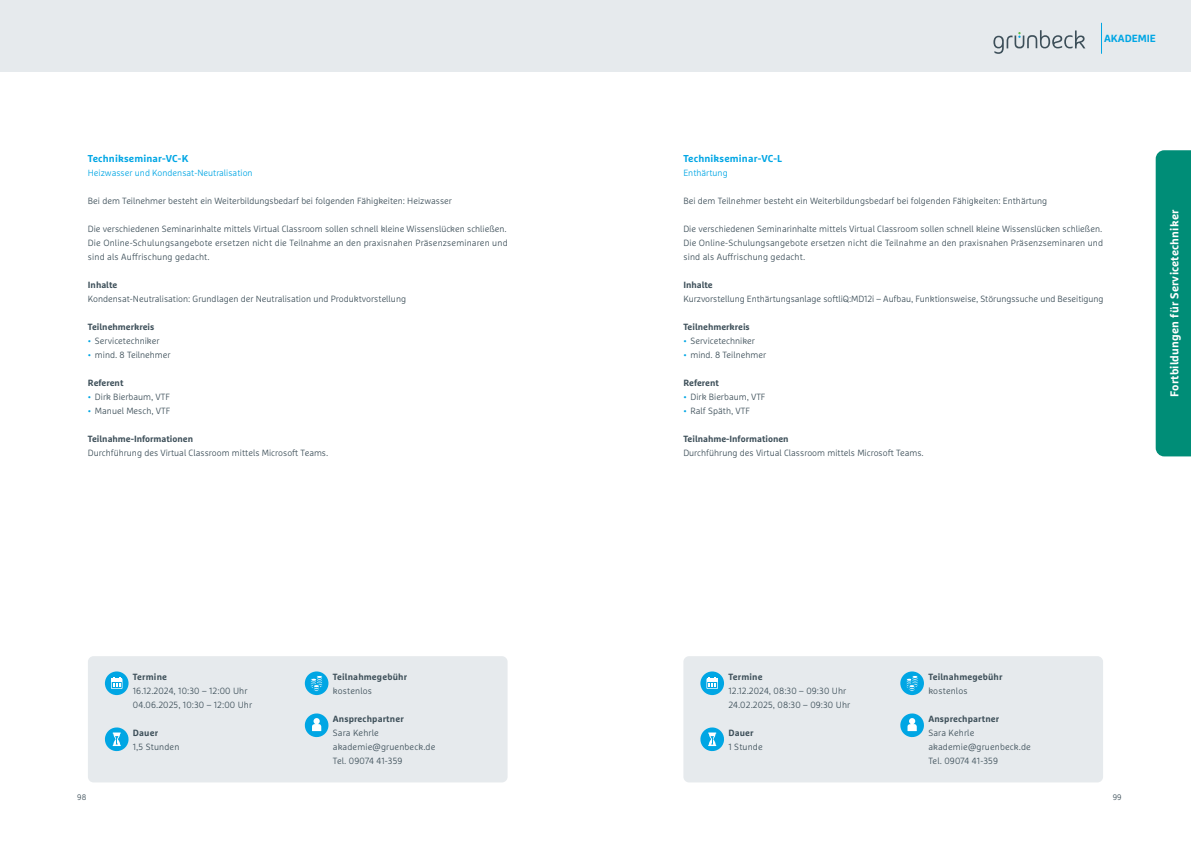
<style>
.page{position:relative;width:1191px;height:842px;background:#fff}
.page>*{position:absolute;margin:0;border:0;box-sizing:border-box;transform-origin:0 0}
.t1{font:700 11.4px "Marselis Pro";letter-spacing:.015em;color:#fff}
.t2{font:700 10.4px "Marselis Pro";color:#00a6e4}
.t3{font:700 10px "Marselis Pro";letter-spacing:.015em;color:#00a6e4}
.t4{font:300 9px/14px "Marselis Pro";color:#3d4f59}
.t5{font:700 9px "Marselis Pro";color:#3d4f59}
.t6{font:300 9px "Marselis Pro";color:#00a6e4}
.t7{font:300 8px "Marselis Pro";color:#3d4f59}
.s1{color:#00a6e4}
</style>
<div class="page">
<div style="left:1155px;top:150px;width:36px;height:306px;background:#008d77"></div>
<div style="left:587px;top:0;width:604px;height:72px;background:#e6eaed"></div>
<svg style="left:993px;top:30px;width:92px;height:24px"></svg>
<hr style="left:1101px;top:23px;width:1px;height:31px;background:#00a6e4">
<div style="left:0;top:0;width:604px;height:72px;background:#e6eaed"></div>
<div style="left:88px;top:656px;width:419px;height:126px;background:#e6eaed;border-radius:6px"></div>
<div style="left:305px;top:671px;width:23px;height:24px;background:#00a6e4;border-radius:50%"></div>
<svg style="left:310px;top:675px;width:13px;height:17px"></svg>
<svg style="left:304px;top:713px;width:25px;height:25px"></svg>
<div style="left:105px;top:671px;width:23px;height:24px;background:#00a6e4;border-radius:50%"></div>
<svg style="left:111px;top:677px;width:11px;height:12px"></svg>
<svg style="left:104px;top:727px;width:25px;height:25px"></svg>
<div style="left:683px;top:656px;width:420px;height:126px;background:#e6eaed;border-radius:6px"></div>
<div style="left:900px;top:671px;width:24px;height:24px;background:#00a6e4;border-radius:50%"></div>
<svg style="left:906px;top:676px;width:12px;height:16px"></svg>
<svg style="left:900px;top:713px;width:24px;height:25px"></svg>
<div style="left:700px;top:671px;width:24px;height:24px;background:#00a6e4;border-radius:50%"></div>
<svg style="left:706px;top:677px;width:12px;height:12px"></svg>
<svg style="left:700px;top:727px;width:24px;height:25px"></svg>
<p class="t3" style="left:88px;top:152px;width:102px">Technikseminar-VC-K</p>
<p class="t6" style="left:88px;top:167px;width:166px">Heizwasser und Kondensat-Neutralisation</p>
<p class="t4" style="left:88px;top:194px;width:366px">Bei dem Teilnehmer besteht ein Weiterbildungsbedarf bei folgenden Fähigkeiten: Heizwasser</p>
<p class="t4" style="left:88px;top:222px;width:421px;text-align:justify">Die verschiedenen Seminarinhalte mittels Virtual Classroom sollen schnell kleine Wissenslücken schließen.<br>Die Online-Schulungsangebote ersetzen nicht die Teilnahme an den praxisnahen Präsenzseminaren und sind als Auffrischung gedacht.</p>
<p class="t5" style="left:88px;top:279px;width:31px">Inhalte</p>
<p class="t4" style="left:88px;top:292px;width:320px">Kondensat-Neutralisation: Grundlagen der Neutralisation und Produktvorstellung</p>
<p class="t5" style="left:88px;top:321px;width:68px">Teilnehmerkreis</p>
<p class="t4" style="left:88px;top:334px;width:73px"><span class="s1">•</span> Servicetechniker</p>
<p class="t4" style="left:88px;top:348px;width:84px"><span class="s1">•</span> mind. 8 Teilnehmer</p>
<p class="t5" style="left:88px;top:377px;width:37px">Referent</p>
<p class="t4" style="left:88px;top:390px;width:84px"><span class="s1">•</span> Dirk Bierbaum, VTF</p>
<p class="t4" style="left:88px;top:404px;width:84px"><span class="s1">•</span> Manuel Mesch, VTF</p>
<p class="t5" style="left:88px;top:433px;width:107px">Teilnahme-Informationen</p>
<p class="t4" style="left:88px;top:446px;width:242px">Durchführung des Virtual Classroom mittels Microsoft Teams.</p>
<p class="t7" style="left:77px;top:793px;width:11px">98</p>
<p class="t5" style="left:133px;top:671px;width:36px">Termine</p>
<p class="t4" style="left:133px;top:684px;width:121px">16.12.2024, 10:30 – 12:00 Uhr<br>04.06.2025, 10:30 – 12:00 Uhr</p>
<p class="t5" style="left:133px;top:727px;width:27px">Dauer</p>
<p class="t4" style="left:133px;top:740px;width:48px">1,5 Stunden</p>
<p class="t5" style="left:333px;top:671px;width:76px">Teilnahmegebühr</p>
<p class="t4" style="left:333px;top:684px;width:41px">kostenlos</p>
<p class="t5" style="left:333px;top:713px;width:72px">Ansprechpartner</p>
<p class="t4" style="left:333px;top:726px;width:104px">Sara Kehrle akademie@gruenbeck.de<br>Tel. 09074 41-359</p>
<p class="t2" style="left:1104px;top:32px;width:53px">AKADEMIE</p>
<p class="t3" style="left:683px;top:152px;width:100px">Technikseminar-VC-L</p>
<p class="t6" style="left:683px;top:167px;width:46px">Enthärtung</p>
<p class="t4" style="left:683px;top:194px;width:365px">Bei dem Teilnehmer besteht ein Weiterbildungsbedarf bei folgenden Fähigkeiten: Enthärtung</p>
<p class="t4" style="left:683px;top:222px;width:421px;text-align:justify">Die verschiedenen Seminarinhalte mittels Virtual Classroom sollen schnell kleine Wissenslücken schließen.<br>Die Online-Schulungsangebote ersetzen nicht die Teilnahme an den praxisnahen Präsenzseminaren und sind als Auffrischung gedacht.</p>
<p class="t5" style="left:683px;top:279px;width:31px">Inhalte</p>
<p class="t4" style="left:683px;top:292px;width:422px">Kurzvorstellung Enthärtungsanlage softliQ:MD12i – Aufbau, Funktionsweise, Störungssuche und Beseitigung</p>
<p class="t5" style="left:683px;top:321px;width:68px">Teilnehmerkreis</p>
<p class="t4" style="left:683px;top:334px;width:73px"><span class="s1">•</span> Servicetechniker</p>
<p class="t4" style="left:683px;top:348px;width:84px"><span class="s1">•</span> mind. 8 Teilnehmer</p>
<p class="t5" style="left:683px;top:377px;width:37px">Referent</p>
<p class="t4" style="left:683px;top:390px;width:84px"><span class="s1">•</span> Dirk Bierbaum, VTF</p>
<p class="t4" style="left:683px;top:404px;width:68px"><span class="s1">•</span> Ralf Späth, VTF</p>
<p class="t5" style="left:683px;top:433px;width:107px">Teilnahme-Informationen</p>
<p class="t4" style="left:683px;top:446px;width:242px">Durchführung des Virtual Classroom mittels Microsoft Teams.</p>
<p class="t1" style="left:1167px;top:397px;width:189px;rotate:-90deg">Fortbildungen für Servicetechniker</p>
<p class="t5" style="left:728px;top:671px;width:36px">Termine</p>
<p class="t4" style="left:728px;top:684px;width:123px">12.12.2024, 08:30 – 09:30 Uhr<br>24.02.2025, 08:30 – 09:30 Uhr</p>
<p class="t5" style="left:728px;top:727px;width:27px">Dauer</p>
<p class="t4" style="left:728px;top:740px;width:36px">1 Stunde</p>
<p class="t5" style="left:928px;top:671px;width:76px">Teilnahmegebühr</p>
<p class="t4" style="left:928px;top:684px;width:41px">kostenlos</p>
<p class="t5" style="left:928px;top:713px;width:72px">Ansprechpartner</p>
<p class="t4" style="left:928px;top:726px;width:104px">Sara Kehrle akademie@gruenbeck.de<br>Tel. 09074 41-359</p>
<p class="t7" style="left:1112px;top:793px;width:10px">99</p>
</div>
